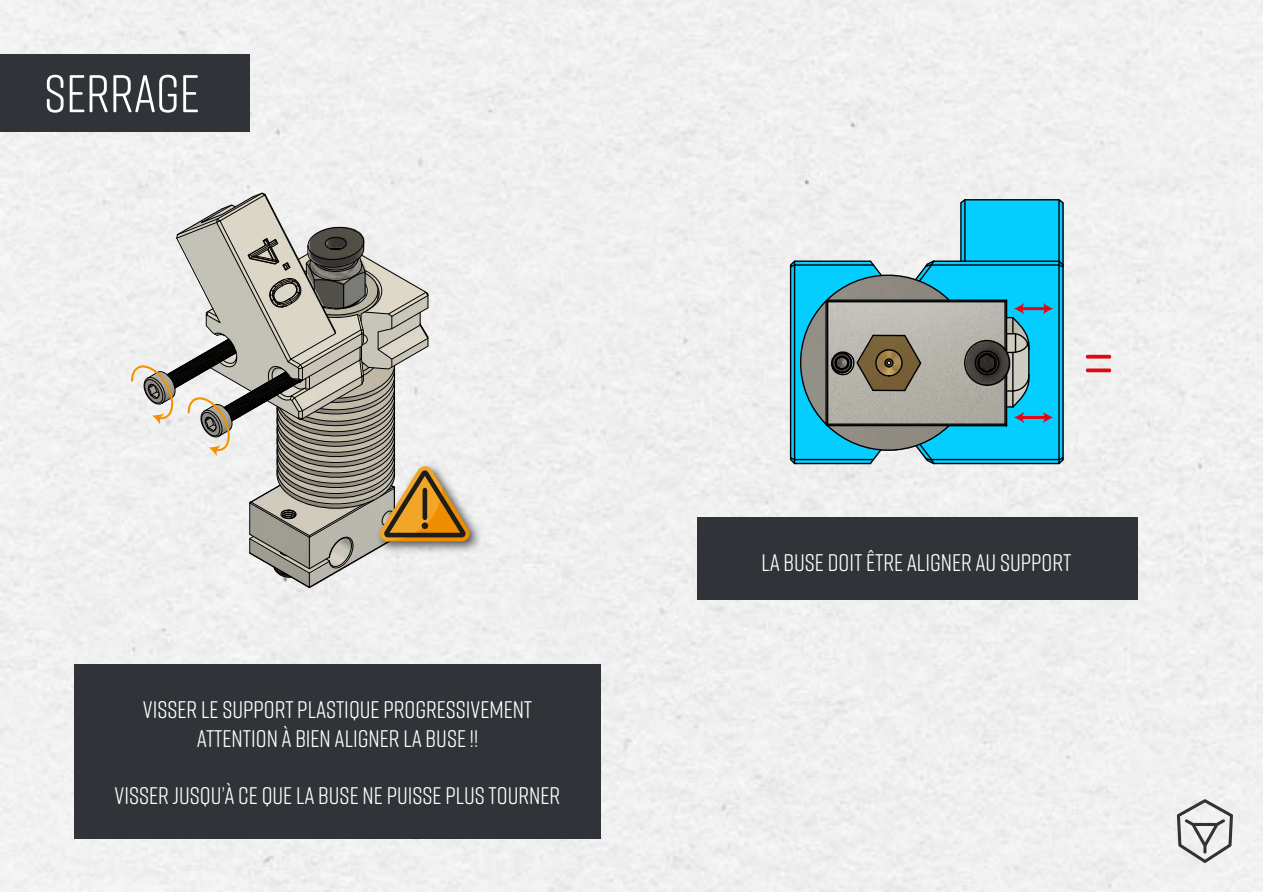
<style>
.page{position:relative;width:1263px;height:893px;background:#fff}
.page>*{position:absolute;margin:0;border:0;box-sizing:border-box;transform-origin:0 0}
.t1{font:82.5px "Rift Soft";color:#e30613}
.t2{font:52.95px "Rift Soft";color:#fff}
.t3{font:24px/28.8px "Rift Soft";color:#fff;text-align:center}
</style>
<div class="page">
<div style="left:0;top:0;width:1263px;height:892px;background:#f0f0f0"></div>
<div style="left:0;top:54px;width:250px;height:78px;background:#303337"></div>
<div style="left:74px;top:664px;width:527px;height:174px;background:#303337"></div>
<div style="left:697px;top:517px;width:440px;height:82px;background:#303337"></div>
<svg style="left:1177px;top:799px;width:56px;height:64px"></svg>
<img style="left:470px;top:458px;width:16px;height:100px">
<svg style="left:130px;top:192px;width:340px;height:397px"></svg>
<div style="left:422px;top:490px;width:5px;height:28px;background:#1d1d1b"></div>
<div style="left:422px;top:522px;width:6px;height:7px;background:#1d1d1b;border-radius:50%"></div>
<svg style="left:789px;top:198px;width:276px;height:269px;background:#6cafbc"></svg>
<h2 class="t2" style="left:44px;top:56px;width:157px">SERRAGE</h2>
<p class="t3" style="left:143px;top:694px;width:391px">VISSER LE SUPPORT PLASTIQUE PROGRESSIVEMENT<br>ATTENTION À BIEN ALIGNER LA BUSE !!</p>
<p class="t3" style="left:115px;top:780px;width:447px">VISSER JUSQU’À CE QUE LA BUSE NE PUISSE PLUS TOURNER</p>
<h1 class="t1" style="left:1081px;top:306px;width:36px">=</h1>
<p class="t3" style="left:761px;top:547px;width:312px">LA BUSE DOIT ÊTRE ALIGNER AU SUPPORT</p>
</div>
